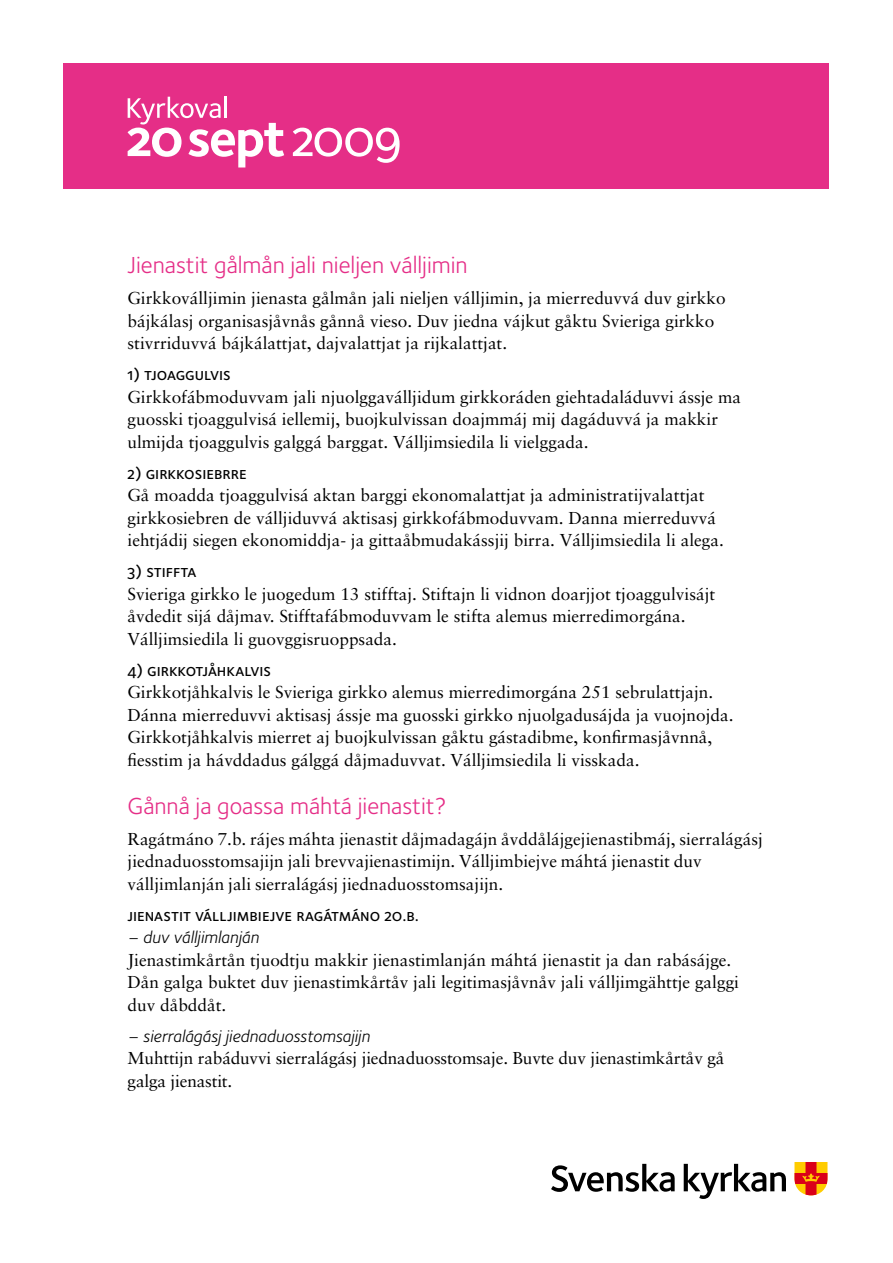
<style>
.page{position:relative;width:893px;height:1263px;background:#fff}
.page>*{position:absolute;margin:0;border:0;box-sizing:border-box;transform-origin:0 0}
.t1{font:24px "Foundry Sterling Book OSF";color:#e52e87}
.t2{font:17.25px/22.5px "Sabon";color:#000}
.t3{font:17.25px "Foundry Sterling Medium Expert";color:#000}
.t4{font:17.25px "Foundry Sterling Book Italic OSF";color:#000}
</style>
<div class="page">
<svg style="left:551px;top:1164px;width:124px;height:28px"></svg>
<svg style="left:684px;top:1164px;width:102px;height:35px"></svg>
<svg style="left:794px;top:1162px;width:33px;height:33px"></svg>
<div style="left:64px;top:64px;width:765px;height:125px;background:#e52e87"></div>
<svg style="left:293px;top:128px;width:107px;height:35px"></svg>
<svg style="left:128px;top:97px;width:156px;height:70px"></svg>
<hr style="left:224px;top:97px;width:2px;height:21px;background:#fff">
<h1 class="t1" style="left:128px;top:251px;width:342px">Jienastit gålmån jali nieljen válljimin</h1>
<p class="t2" style="left:128px;top:287px;width:600px">Girkkoválljimin jienasta gålmån jali nieljen válljimin, ja mierreduvvá duv girkko bájkálasj organisasjåvnås gånnå vieso. Duv jiedna vájkut gåktu Svieriga girkko stivrriduvvá bájkálattjat, dajvalattjat ja rijkalattjat.</p>
<p class="t3" style="left:128px;top:362px;width:105px">1) tjoaggulvis</p>
<p class="t2" style="left:128px;top:385px;width:615px">Girkkofábmoduvvam jali njuolggaválljidum girkkoráden giehtadaláduvvi ássje ma guosski tjoaggulvisá iellemij, buojkulvissan doajmmáj mij dagáduvvá ja makkir ulmijda tjoaggulvis galggá barggat. Válljimsiedila li vielggada.</p>
<p class="t3" style="left:128px;top:461px;width:121px">2) girkkosiebrre</p>
<p class="t2" style="left:128px;top:484px;width:598px">Gå moadda tjoaggulvisá aktan barggi ekonomalattjat ja administratijvalattjat girkkosiebren de válljiduvvá aktisasj girkkofábmoduvvam. Danna mierreduvvá iehtjádij siegen ekonomiddja- ja gittaåbmudakássjij birra. Válljimsiedila li alega.</p>
<p class="t3" style="left:128px;top:559px;width:70px">3) stiffta</p>
<p class="t2" style="left:128px;top:582px;width:589px">Svieriga girkko le juogedum 13 stifftaj. Stiftajn li vidnon doarjjot tjoaggulvisájt åvdedit sijá dåjmav. Stifftafábmoduvvam le stifta alemus mierredimorgána.<br>Válljimsiedila li guovggisruoppsada.</p>
<p class="t3" style="left:128px;top:658px;width:145px">4) girkkotjåhkalvis</p>
<p class="t2" style="left:128px;top:681px;width:607px">Girkkotjåhkalvis le Svieriga girkko alemus mierredimorgána 251 sebrulattjajn.<br>Dánna mierreduvvi aktisasj ássje ma guosski girkko njuolgadusájda ja vuojnojda.<br>Girkkotjåhkalvis mierret aj buojkulvissan gåktu gástadibme, konfirmasjåvnnå, fiesstim ja hávddadus gálggá dåjmaduvvat. Válljimsiedila li visskada.</p>
<h1 class="t1" style="left:128px;top:792px;width:321px">Gånnå ja goassa máhtá jienastit?</h1>
<p class="t2" style="left:128px;top:827px;width:637px">Ragátmáno 7.b. rájes máhta jienastit dåjmadagájn åvddålájgejienastibmáj, sierralágásj jiednaduosstomsajijn jali brevvajienastimijn. Válljimbiejve máhtá jienastit duv válljimlanján jali sierralágásj jiednaduosstomsajijn.</p>
<p class="t3" style="left:128px;top:903px;width:293px">jienastit válljimbiejve ragátmáno 20.b.</p>
<p class="t4" style="left:128px;top:928px;width:133px">– duv válljimlanján</p>
<p class="t2" style="left:128px;top:948px;width:613px">Jienastimkårtån tjuodtju makkir jienastimlanján máhtá jienastit ja dan rabásájge.<br>Dån galga buktet duv jienastimkårtåv jali legitimasjåvnåv jali válljimgähttje galggi duv dåbddåt.</p>
<p class="t4" style="left:128px;top:1026px;width:244px">– sierralágásj jiednaduosstomsajijn</p>
<p class="t2" style="left:128px;top:1047px;width:598px">Muhttijn rabáduvvi sierralágásj jiednaduosstomsaje. Buvte duv jienastimkårtåv gå galga jienastit.</p>
</div>
